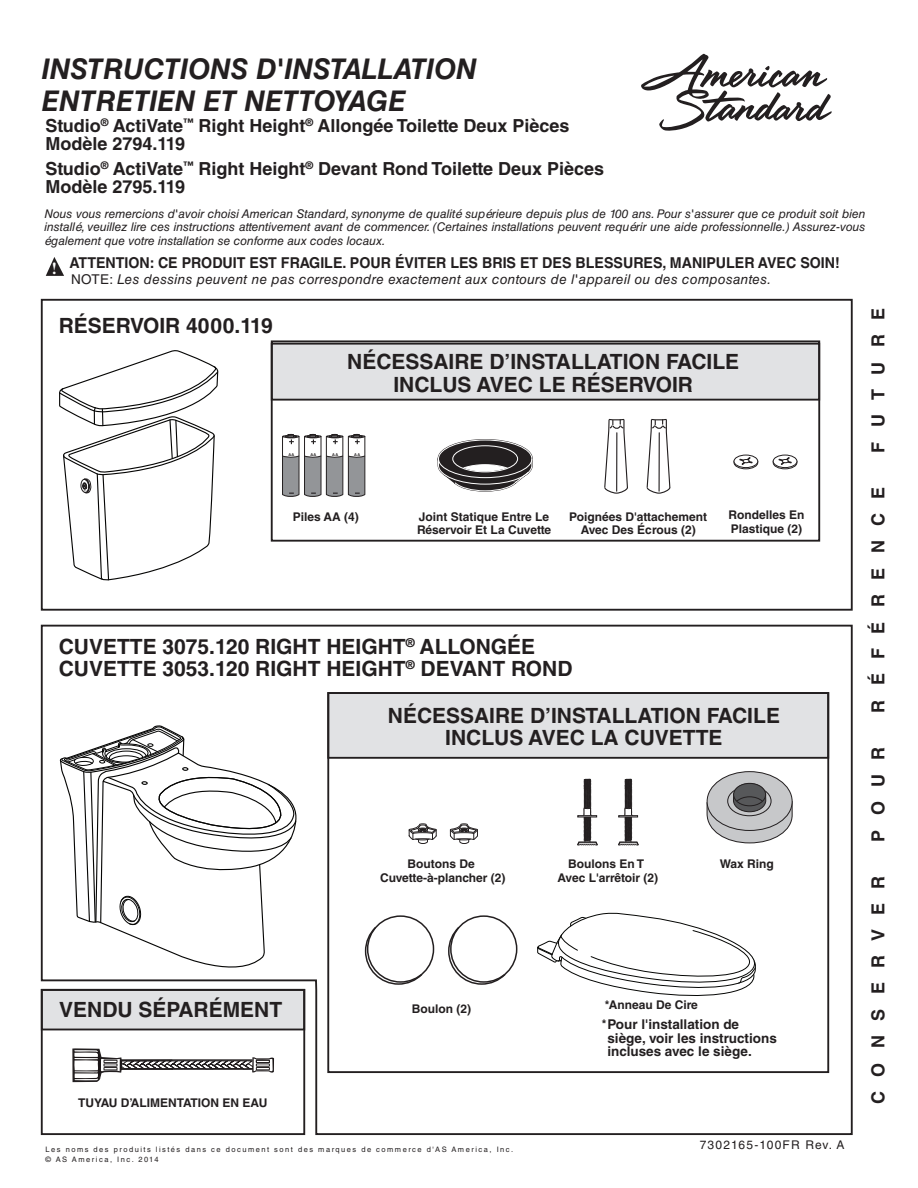
<style>
.page{position:relative;width:918px;height:1188px;background:#fff}
.page>*{position:absolute;margin:0;border:0;box-sizing:border-box;transform-origin:0 0}
.t1{font:italic 700 28.5px/31.5px "Helvetica LT Std";color:#231f20}
.t2{font:700 21px/22.5px "Helvetica LT Std";color:#231f20;text-align:center}
.t3{font:700 18px/18px "Helvetica LT Std";color:#231f20}
.t4{font:700 18px "Helvetica LT Std";letter-spacing:.8em;color:#231f20}
.t5{font:700 16.5px "Times New Roman MT Std";color:#fff}
.t6{font:700 15px "Helvetica LT Std";color:#231f20;scale:.95 1}
.t7{font:italic 13.5px "Helvetica LT Std";letter-spacing:.025em;color:#231f20}
.t8{font:700 13.5px/13.5px "Helvetica LT Std";color:#231f20}
.t9{font:italic 12px/13.5px "Helvetica LT Std";color:#231f20;text-align:justify}
.t10{font:700 12px/13.5px "Helvetica LT Std";color:#231f20;text-align:center}
.t11{font:12px "Helvetica LT Std";letter-spacing:.1em;color:#231f20}
.t12{font:7.5px/9.8px "Helvetica LT Std";letter-spacing:.2em;color:#231f20}
.t13{font:700 3.9px "Helvetica LT Std";letter-spacing:.07em;color:#231f20}
.s1{font-style:normal}
</style>
<div class="page">
<div style="left:271px;top:343px;width:549px;height:58px;background:#e1e2e4;border:2px solid #231f20"></div>
<div style="left:41px;top:299px;width:812px;height:312px;border:2px solid #231f20"></div>
<svg style="left:40px;top:624px;width:813px;height:511px"></svg>
<div style="left:41px;top:989px;width:264px;height:146px;border:2px solid #231f20"></div>
<div style="left:271px;top:340px;width:549px;height:202px;border:2px solid #231f20"></div>
<div style="left:327px;top:692px;width:502px;height:67px;background:#e1e2e4;border:2px solid #231f20"></div>
<div style="left:327px;top:692px;width:502px;height:381px;border:2px solid #231f20"></div>
<svg style="left:641px;top:53px;width:191px;height:78px"></svg>
<svg style="left:72px;top:1048px;width:202px;height:42px"></svg>
<div style="left:256px;top:1067px;width:14px;height:3px;border:1px solid #231f20"></div>
<hr style="left:122px;top:1068px;width:131px;height:2px;background:#231f20">
<hr style="left:121px;top:1059px;width:132px;height:2px;background:#231f20">
<svg style="left:576px;top:779px;width:23px;height:67px"></svg>
<svg style="left:617px;top:779px;width:23px;height:67px"></svg>
<div style="left:707px;top:772px;width:85px;height:58px;background:#c7c8ca;border-radius:50%"></div>
<div style="left:733px;top:783px;width:33px;height:23px;background:#57585a;border-radius:50%"></div>
<div style="left:733px;top:783px;width:33px;height:23px;border:1px solid #231f20;border-radius:50%"></div>
<svg style="left:707px;top:793px;width:86px;height:50px"></svg>
<div style="left:367px;top:915px;width:67px;height:68px;border:2px solid #231f20;border-radius:50%"></div>
<svg style="left:364px;top:925px;width:60px;height:61px"></svg>
<div style="left:450px;top:915px;width:67px;height:68px;border:2px solid #231f20;border-radius:50%"></div>
<svg style="left:447px;top:925px;width:60px;height:61px"></svg>
<svg style="left:409px;top:823px;width:28px;height:21px"></svg>
<svg style="left:450px;top:823px;width:29px;height:21px"></svg>
<svg style="left:537px;top:911px;width:220px;height:89px"></svg>
<svg style="left:59px;top:926px;width:206px;height:54px"></svg>
<svg style="left:59px;top:725px;width:242px;height:201px"></svg>
<svg style="left:59px;top:350px;width:160px;height:284px"></svg>
<svg style="left:604px;top:418px;width:24px;height:76px"></svg>
<hr style="left:616px;top:433px;width:1px;height:58px;background:#231f20">
<svg style="left:646px;top:419px;width:25px;height:75px"></svg>
<hr style="left:659px;top:433px;width:1px;height:58px;background:#231f20">
<svg style="left:733px;top:454px;width:26px;height:16px"></svg>
<svg style="left:772px;top:454px;width:26px;height:16px"></svg>
<div style="left:439px;top:440px;width:93px;height:38px;background:#231f20;border-radius:50%"></div>
<div style="left:452px;top:445px;width:66px;height:27px;border:1px solid #fff;border-radius:50%"></div>
<svg style="left:437px;top:457px;width:96px;height:35px"></svg>
<svg style="left:282px;top:434px;width:84px;height:63px"></svg>
<svg style="left:46px;top:257px;width:18px;height:19px"></svg>
<h1 class="t1" style="left:42px;top:53px;width:436px">INSTRUCTIONS D'INSTALLATION<br>ENTRETIEN ET NETTOYAGE</h1>
<h3 class="t3" style="left:45px;top:116px;width:526px">Studio<sup>®</sup> ActiVate<sup>™</sup> Right Height<sup>®</sup> Allongée Toilette Deux Pièces<br>Modèle 2794.119</h3>
<h3 class="t3" style="left:45px;top:160px;width:560px">Studio<sup>®</sup> ActiVate<sup>™</sup> Right Height<sup>®</sup> Devant Rond Toilette Deux Pièces<br>Modèle 2795.119</h3>
<p class="t9" style="left:45px;top:207px;width:822px">Nous vous remercions d'avoir choisi American Standard, synonyme de qualité supérieure depuis plus de 100 ans. Pour s'assurer que ce produit soit bien installé, veuillez lire ces instructions attentivement avant de commencer. (Certaines installations peuvent requérir une aide professionnelle.) Assurez-vous également que votre installation se conforme aux codes locaux.</p>
<h3 class="t5" style="left:52px;top:258px;width:6px">!</h3>
<p class="t6" style="left:70px;top:254px;width:812px">ATTENTION: CE PRODUIT EST FRAGILE. POUR ÉVITER LES BRIS ET DES BLESSURES, MANIPULER AVEC SOIN!</p>
<p class="t7" style="left:71px;top:272px;width:702px"><span class="s1">NOTE:</span> Les dessins peuvent ne pas correspondre exactement aux contours de l'appareil ou des composantes.</p>
<h2 class="t2" style="left:59px;top:314px;width:215px">RÉSERVOIR 4000.119</h2>
<h2 class="t2" style="left:347px;top:350px;width:394px">NÉCESSAIRE D’INSTALLATION FACILE<br>INCLUS AVEC LE RÉSERVOIR</h2>
<p class="t13" style="left:288px;top:452px;width:7px">AA</p>
<p class="t13" style="left:310px;top:452px;width:7px">AA</p>
<p class="t13" style="left:332px;top:452px;width:7px">AA</p>
<p class="t13" style="left:354px;top:452px;width:7px">AA</p>
<p class="t10" style="left:293px;top:509px;width:68px">Piles AA (4)</p>
<p class="t10" style="left:417px;top:509px;width:136px;text-align:left">Joint Statique Entre Le<br>Réservoir Et La Cuvette</p>
<p class="t10" style="left:569px;top:509px;width:139px">Poignées D'attachement<br>Avec Des Écrous (2)</p>
<p class="t10" style="left:729px;top:508px;width:77px;text-align:left">Rondelles En<br>Plastique (2)</p>
<h2 class="t2" style="left:59px;top:635px;width:515px;text-align:left">CUVETTE 3075.120 RIGHT HEIGHT<sup>®</sup> ALLONGÉE<br>CUVETTE 3053.120 RIGHT HEIGHT<sup>®</sup> DEVANT ROND</h2>
<h2 class="t2" style="left:388px;top:704px;width:394px">NÉCESSAIRE D’INSTALLATION FACILE<br>INCLUS AVEC LA CUVETTE</h2>
<p class="t10" style="left:380px;top:857px;width:127px">Boutons De<br>Cuvette-à-plancher (2)</p>
<p class="t10" style="left:557px;top:857px;width:102px">Boulons En T<br>Avec L'arrêtoir (2)</p>
<p class="t10" style="left:720px;top:857px;width:56px">Wax Ring</p>
<h2 class="t2" style="left:59px;top:998px;width:225px">VENDU SÉPARÉMENT</h2>
<p class="t10" style="left:78px;top:1096px;width:191px">TUYAU D’ALIMENTATION EN EAU</p>
<p class="t10" style="left:412px;top:1002px;width:61px">Boulon (2)</p>
<p class="t12" style="left:46px;top:1145px;width:469px">Les noms des produits listés dans ce document sont des marques de commerce d'AS America, Inc. © AS America, Inc. 2014</p>
<p class="t10" style="left:605px;top:998px;width:95px">*Anneau De Cire</p>
<p class="t8" style="left:607px;top:1017px;width:171px">Pour l'installation de siège, voir les instructions incluses avec le siège.</p>
<p class="t10" style="left:602px;top:1017px;width:6px">*</p>
<p class="t11" style="left:700px;top:1137px;width:146px">7302165-100FR Rev. A</p>
<h3 class="t3" style="left:869px;top:453px;width:146px;rotate:-90deg">FUTURE</h3>
<h3 class="t4" style="left:867px;top:713px;width:228px;rotate:-90deg">RÉFÉRENCE</h3>
<h3 class="t3" style="left:869px;top:842px;width:97px;rotate:-90deg">POUR</h3>
<h3 class="t4" style="left:867px;top:1104px;width:230px;rotate:-90deg">CONSERVER</h3>
</div>
